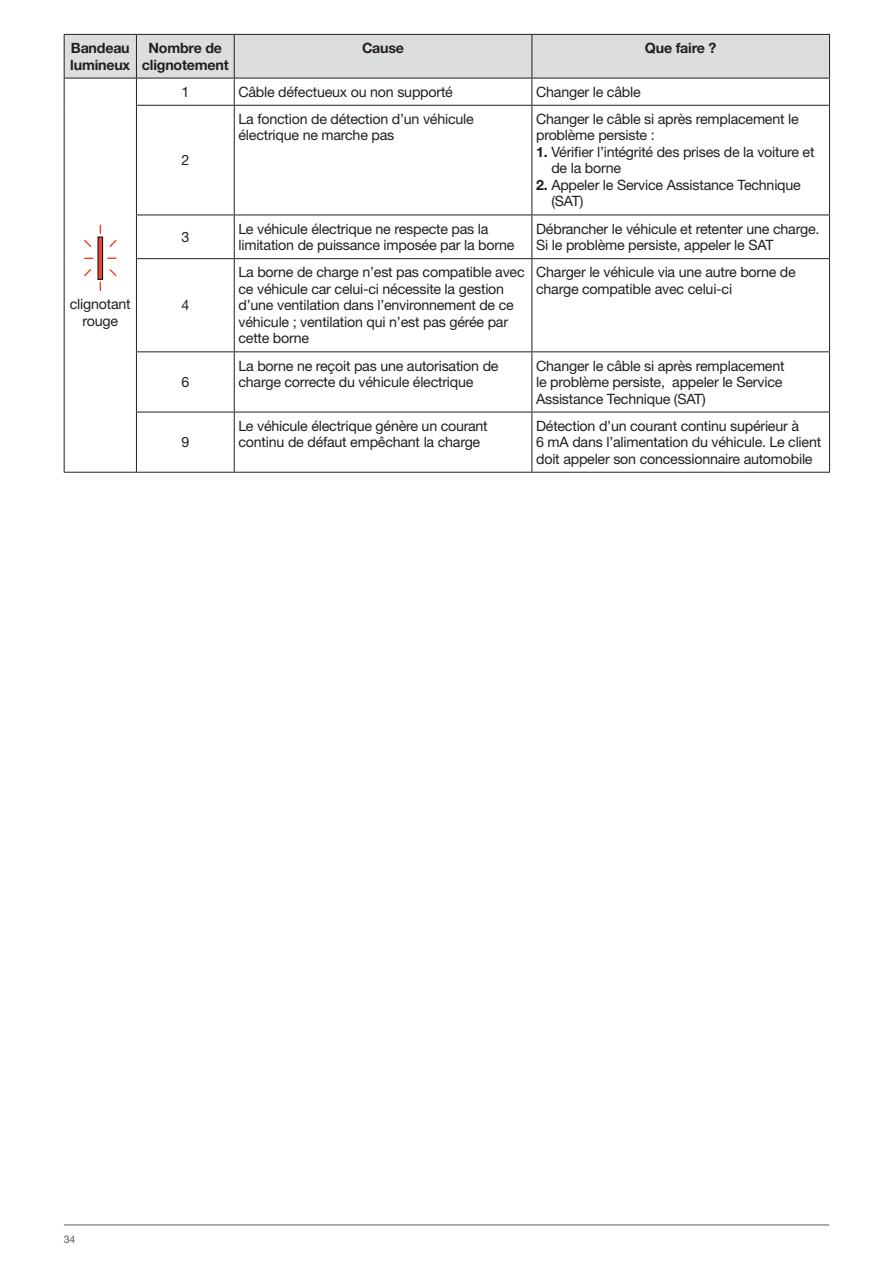
<style>
.page{position:relative;width:893px;height:1263px;background:#fff}
.page>*{position:absolute;margin:0;border:0;box-sizing:border-box;transform-origin:0 0}
.t1{font:14.25px/16.5px "Helvetica Neue LTW1 G";letter-spacing:-.015em;color:#231f20}
.t2{font:700 14.25px/16.5px "Helvetica Neue LTW1 G";letter-spacing:-.015em;color:#231f20}
.t3{font:10.5px "Helvetica Neue LTW1 G";color:#57585a}
.s1{font-weight:700}
</style>
<div class="page">
<hr style="left:64px;top:1225px;width:765px;height:1px;background:#57585a">
<svg style="left:64px;top:34px;width:766px;height:71px"></svg>
<hr style="left:64px;top:105px;width:1px;height:110px;background:#231f20">
<hr style="left:136px;top:105px;width:98px;height:1px;background:#231f20">
<hr style="left:136px;top:106px;width:1px;height:109px;background:#231f20">
<hr style="left:234px;top:105px;width:298px;height:1px;background:#231f20">
<hr style="left:234px;top:106px;width:1px;height:109px;background:#231f20">
<hr style="left:532px;top:105px;width:298px;height:1px;background:#231f20">
<hr style="left:531px;top:106px;width:1px;height:109px;background:#231f20">
<hr style="left:829px;top:106px;width:1px;height:109px;background:#231f20">
<hr style="left:64px;top:215px;width:1px;height:44px;background:#231f20">
<hr style="left:136px;top:215px;width:98px;height:1px;background:#231f20">
<hr style="left:136px;top:215px;width:1px;height:43px;background:#231f20">
<hr style="left:234px;top:215px;width:298px;height:1px;background:#231f20">
<hr style="left:234px;top:215px;width:1px;height:43px;background:#231f20">
<hr style="left:532px;top:215px;width:298px;height:1px;background:#231f20">
<hr style="left:531px;top:215px;width:1px;height:43px;background:#231f20">
<hr style="left:829px;top:215px;width:1px;height:43px;background:#231f20">
<hr style="left:64px;top:259px;width:1px;height:93px;background:#231f20">
<hr style="left:136px;top:258px;width:98px;height:1px;background:#231f20">
<hr style="left:136px;top:259px;width:1px;height:92px;background:#231f20">
<hr style="left:234px;top:258px;width:298px;height:1px;background:#231f20">
<hr style="left:234px;top:259px;width:1px;height:92px;background:#231f20">
<hr style="left:532px;top:258px;width:298px;height:1px;background:#231f20">
<hr style="left:531px;top:259px;width:1px;height:92px;background:#231f20">
<hr style="left:829px;top:259px;width:1px;height:92px;background:#231f20">
<hr style="left:64px;top:352px;width:1px;height:60px;background:#231f20">
<hr style="left:136px;top:351px;width:98px;height:1px;background:#231f20">
<hr style="left:136px;top:352px;width:1px;height:60px;background:#231f20">
<hr style="left:234px;top:351px;width:298px;height:1px;background:#231f20">
<hr style="left:234px;top:352px;width:1px;height:60px;background:#231f20">
<hr style="left:532px;top:351px;width:298px;height:1px;background:#231f20">
<hr style="left:531px;top:352px;width:1px;height:60px;background:#231f20">
<hr style="left:829px;top:352px;width:1px;height:60px;background:#231f20">
<hr style="left:64px;top:412px;width:1px;height:60px;background:#231f20">
<hr style="left:136px;top:412px;width:98px;height:1px;background:#231f20">
<hr style="left:136px;top:412px;width:1px;height:60px;background:#231f20">
<hr style="left:234px;top:412px;width:298px;height:1px;background:#231f20">
<hr style="left:234px;top:412px;width:1px;height:60px;background:#231f20">
<hr style="left:532px;top:412px;width:298px;height:1px;background:#231f20">
<hr style="left:531px;top:412px;width:1px;height:60px;background:#231f20">
<hr style="left:829px;top:412px;width:1px;height:60px;background:#231f20">
<hr style="left:64px;top:472px;width:72px;height:1px;background:#231f20">
<hr style="left:136px;top:472px;width:98px;height:1px;background:#231f20">
<hr style="left:234px;top:472px;width:298px;height:1px;background:#231f20">
<hr style="left:532px;top:472px;width:298px;height:1px;background:#231f20">
<div style="left:98px;top:237px;width:5px;height:42px;background:#ee442d"></div>
<div style="left:97px;top:236px;width:6px;height:44px;border:1px solid #101315"></div>
<svg style="left:109px;top:239px;width:8px;height:8px"></svg>
<svg style="left:84px;top:269px;width:7px;height:8px"></svg>
<svg style="left:84px;top:240px;width:8px;height:7px"></svg>
<svg style="left:109px;top:269px;width:8px;height:7px"></svg>
<p class="t2" style="left:70px;top:40px;width:61px">Bandeau lumineux</p>
<p class="t2" style="left:142px;top:40px;width:88px;text-align:center">Nombre de clignotement</p>
<p class="t2" style="left:362px;top:40px;width:43px">Cause</p>
<p class="t2" style="left:645px;top:40px;width:73px">Que faire ?</p>
<p class="t1" style="left:181px;top:83px;width:9px">1</p>
<p class="t1" style="left:238px;top:83px;width:216px">Câble défectueux ou non supporté</p>
<p class="t1" style="left:536px;top:83px;width:106px">Changer le câble</p>
<p class="t1" style="left:181px;top:152px;width:9px">2</p>
<p class="t1" style="left:238px;top:111px;width:237px">La fonction de détection d’un véhicule électrique ne marche pas</p>
<p class="t1" style="left:536px;top:111px;width:264px">Changer le câble si après remplacement le problème persiste :</p>
<p class="t1" style="left:551px;top:144px;width:265px;text-indent:-15px"><span class="s1">1.</span> Vérifier l’intégrité des prises de la voiture et de la borne</p>
<p class="t1" style="left:551px;top:177px;width:251px;text-indent:-15px"><span class="s1">2.</span> Appeler le Service Assistance Technique (SAT)</p>
<p class="t1" style="left:70px;top:296px;width:62px;text-align:center">clignotant rouge</p>
<p class="t1" style="left:181px;top:228px;width:9px">3</p>
<p class="t1" style="left:238px;top:220px;width:277px">Le véhicule électrique ne respecte pas la limitation de puissance imposée par la borne</p>
<p class="t1" style="left:536px;top:220px;width:285px">Débrancher le véhicule et retenter une charge.<br>Si le problème persiste, appeler le SAT</p>
<p class="t1" style="left:181px;top:297px;width:9px">4</p>
<p class="t1" style="left:181px;top:374px;width:9px">6</p>
<p class="t1" style="left:181px;top:434px;width:9px">9</p>
<p class="t1" style="left:238px;top:264px;width:288px">La borne de charge n’est pas compatible avec ce véhicule car celui-ci nécessite la gestion d’une ventilation dans l’environnement de ce véhicule ; ventilation qui n’est pas gérée par cette borne</p>
<p class="t1" style="left:536px;top:264px;width:261px">Charger le véhicule via une autre borne de charge compatible avec celui-ci</p>
<p class="t1" style="left:238px;top:357px;width:262px">La borne ne reçoit pas une autorisation de charge correcte du véhicule électrique</p>
<p class="t1" style="left:536px;top:357px;width:250px">Changer le câble si après remplacement le problème persiste, appeler le Service<br>Assistance Technique (SAT)</p>
<p class="t1" style="left:238px;top:417px;width:251px">Le véhicule électrique génère un courant continu de défaut empêchant la charge</p>
<p class="t1" style="left:536px;top:417px;width:287px">Détection d’un courant continu supérieur à<br>6 mA dans l’alimentation du véhicule. Le client doit appeler son concessionnaire automobile</p>
<p class="t3" style="left:64px;top:1232px;width:13px">34</p>
</div>
